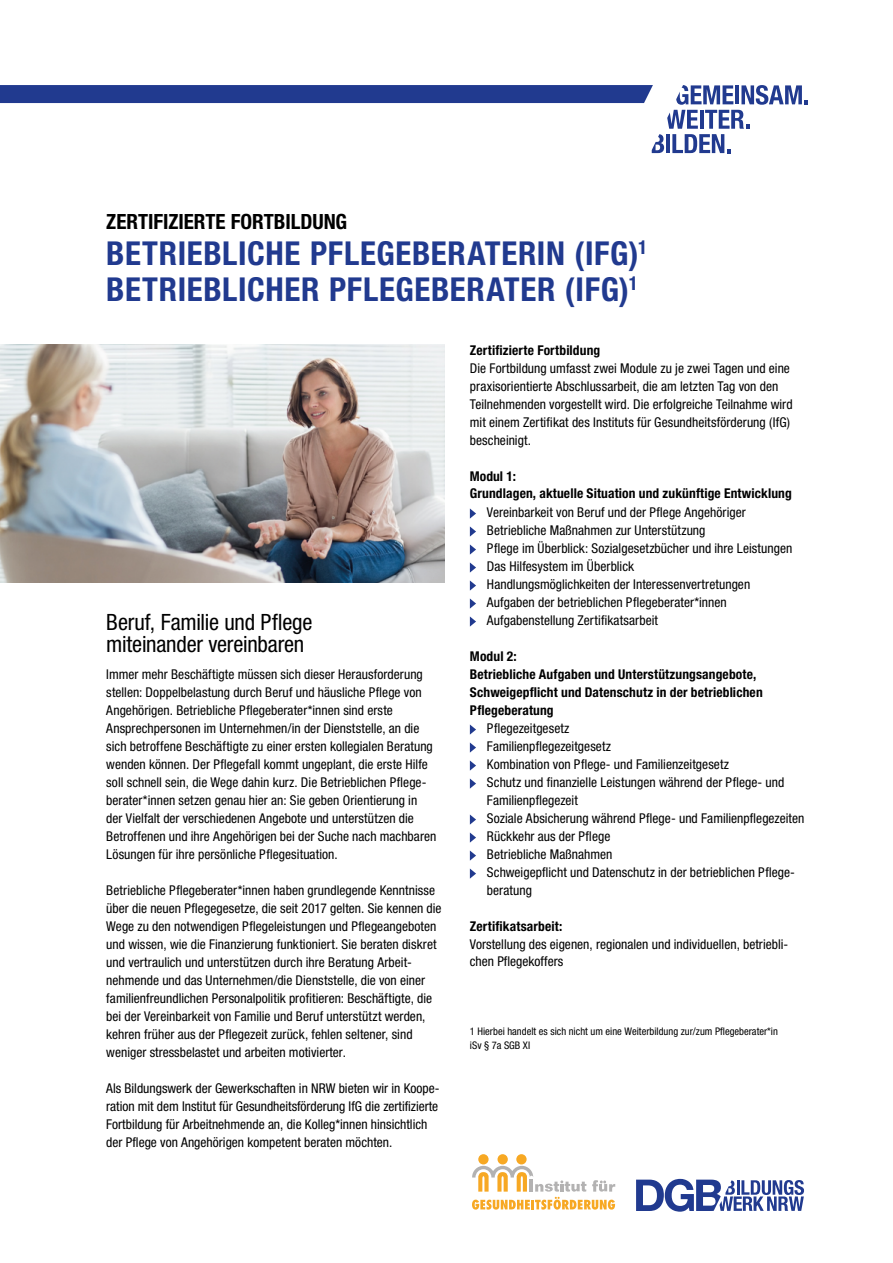
<style>
.page{position:relative;width:893px;height:1263px;background:#fff}
.page>*{position:absolute;margin:0;border:0;box-sizing:border-box;transform-origin:0 0}
.t1{font:700 condensed 33px/36px "Helvetica Neue LT Pro";letter-spacing:.02em;color:#213a8f}
.t2{font:condensed 22.5px/22.5px "Helvetica Neue LT Std";letter-spacing:-.01em;color:#000}
.t3{font:700 condensed 21px "Helvetica Neue LT Pro";color:#000}
.t4{font:condensed 13.5px/18px "Helvetica Neue LT Std";color:#000}
.t5{font:700 condensed 13.5px/18px "Helvetica Neue LT Std";letter-spacing:.01em;color:#000}
.t6{font:condensed 10.5px/14px "Helvetica Neue LT Std";letter-spacing:.005em;color:#000}
</style>
<div class="page">
<svg style="left:636px;top:1179px;width:168px;height:33px"></svg>
<svg style="left:0;top:85px;width:808px;height:68px"></svg>
<svg style="left:470px;top:508px;width:6px;height:11px"></svg>
<svg style="left:470px;top:526px;width:6px;height:11px"></svg>
<svg style="left:470px;top:544px;width:6px;height:11px"></svg>
<svg style="left:470px;top:562px;width:6px;height:11px"></svg>
<svg style="left:470px;top:580px;width:6px;height:11px"></svg>
<svg style="left:470px;top:598px;width:6px;height:11px"></svg>
<svg style="left:470px;top:616px;width:6px;height:11px"></svg>
<svg style="left:470px;top:724px;width:6px;height:11px"></svg>
<svg style="left:470px;top:742px;width:6px;height:11px"></svg>
<svg style="left:470px;top:760px;width:6px;height:11px"></svg>
<svg style="left:470px;top:778px;width:6px;height:11px"></svg>
<svg style="left:470px;top:814px;width:6px;height:11px"></svg>
<svg style="left:470px;top:832px;width:6px;height:11px"></svg>
<svg style="left:470px;top:850px;width:6px;height:11px"></svg>
<svg style="left:470px;top:868px;width:6px;height:11px"></svg>
<img style="left:0;top:344px;width:444px;height:238px">
<svg style="left:472px;top:1197px;width:143px;height:12px"></svg>
<div style="left:478px;top:1154px;width:11px;height:10px;background:#f7a823;border-radius:50%"></div>
<div style="left:497px;top:1154px;width:11px;height:10px;background:#f7a823;border-radius:50%"></div>
<div style="left:516px;top:1154px;width:11px;height:10px;background:#f7a823;border-radius:50%"></div>
<svg style="left:592px;top:1180px;width:23px;height:11px"></svg>
<svg style="left:472px;top:1166px;width:114px;height:25px"></svg>
<h3 class="t3" style="left:106px;top:209px;width:242px">ZERTIFIZIERTE FORTBILDUNG</h3>
<h1 class="t1" style="left:106px;top:235px;width:543px">BETRIEBLICHE PFLEGEBERATERIN (IFG)<sup>1<br></sup>BETRIEBLICHER PFLEGEBERATER (IFG)<sup>1</sup></h1>
<p class="t5" style="left:470px;top:341px;width:132px">Zertifizierte Fortbildung</p>
<p class="t4" style="left:470px;top:359px;width:324px">Die Fortbildung umfasst zwei Module zu je zwei Tagen und eine praxisorientierte Abschlussarbeit, die am letzten Tag von den Teilnehmenden vorgestellt wird. Die erfolgreiche Teilnahme wird mit einem Zertifikat des Instituts für Gesundheitsförderung (IfG) bescheinigt.</p>
<p class="t5" style="left:470px;top:467px;width:324px;line-height:17.1px">Modul 1:<br>Grundlagen, aktuelle Situation und zukünftige Entwicklung</p>
<p class="t4" style="left:487px;top:503px;width:307px">Vereinbarkeit von Beruf und der Pflege Angehöriger Betriebliche Maßnahmen zur Unterstützung<br>Pflege im Überblick: Sozialgesetzbücher und ihre Leistungen Das Hilfesystem im Überblick<br>Handlungsmöglichkeiten der Interessenvertretungen Aufgaben der betrieblichen Pflegeberater*innen Aufgabenstellung Zertifikatsarbeit</p>
<p class="t5" style="left:470px;top:647px;width:294px">Modul 2:<br>Betriebliche Aufgaben und Unterstützungsangebote, Schweigepflicht und Datenschutz in der betrieblichen Pflegeberatung</p>
<p class="t4" style="left:487px;top:719px;width:319px">Pflegezeitgesetz<br>Familienpflegezeitgesetz<br>Kombination von Pflege- und Familienzeitgesetz<br>Schutz und finanzielle Leistungen während der Pflege- und Familienpflegezeit<br>Soziale Absicherung während Pflege- und Familienpflegezeiten Rückkehr aus der Pflege<br>Betriebliche Maßnahmen<br>Schweigepflicht und Datenschutz in der betrieblichen Pflege&shy;beratung</p>
<p class="t5" style="left:470px;top:917px;width:94px">Zertifikatsarbeit:</p>
<p class="t4" style="left:470px;top:936px;width:320px;line-height:17px">Vorstellung des eigenen, regionalen und individuellen, betriebli&shy;chen Pflegekoffers</p>
<h2 class="t2" style="left:106px;top:610px;width:208px">Beruf, Familie und Pflege miteinander vereinbaren</h2>
<p class="t4" style="left:106px;top:665px;width:332px">Immer mehr Beschäftigte müssen sich dieser Herausforderung stellen: Doppelbelastung durch Beruf und häusliche Pflege von Angehörigen. Betriebliche Pflegeberater*innen sind erste Ansprechpersonen im Unternehmen/in der Dienststelle, an die sich betroffene Beschäftigte zu einer ersten kollegialen Beratung wenden können. Der Pflegefall kommt ungeplant, die erste Hilfe soll schnell sein, die Wege dahin kurz. Die Betrieblichen Pflege&shy;berater*innen setzen genau hier an: Sie geben Orientierung in der Vielfalt der verschiedenen Angebote und unterstützen die Betroffenen und ihre Angehörigen bei der Suche nach machbaren Lösungen für ihre persönliche Pflegesituation.</p>
<p class="t4" style="left:106px;top:881px;width:337px">Betriebliche Pflegeberater*innen haben grundlegende Kenntnisse über die neuen Pflegegesetze, die seit 2017 gelten. Sie kennen die Wege zu den notwendigen Pflegeleistungen und Pflegeangeboten und wissen, wie die Finanzierung funktioniert. Sie beraten diskret und vertraulich und unterstützen durch ihre Beratung Arbeit&shy;nehmende und das Unternehmen/die Dienststelle, die von einer familienfreundlichen Personalpolitik profitieren: Beschäftigte, die bei der Vereinbarkeit von Familie und Beruf unterstützt werden, kehren früher aus der Pflegezeit zurück, fehlen seltener, sind weniger stressbelastet und arbeiten motivierter.</p>
<p class="t4" style="left:106px;top:1079px;width:335px">Als Bildungswerk der Gewerkschaften in NRW bieten wir in Koope&shy;ration mit dem Institut für Gesundheitsförderung IfG die zertifizierte Fortbildung für Arbeitnehmende an, die Kolleg*innen hinsichtlich der Pflege von Angehörigen kompetent beraten möchten.</p>
<p class="t6" style="left:470px;top:1024px;width:310px">1 Hierbei handelt es sich nicht um eine Weiterbildung zur/zum Pflegeberater*in iSv § 7a SGB XI</p>
</div>
